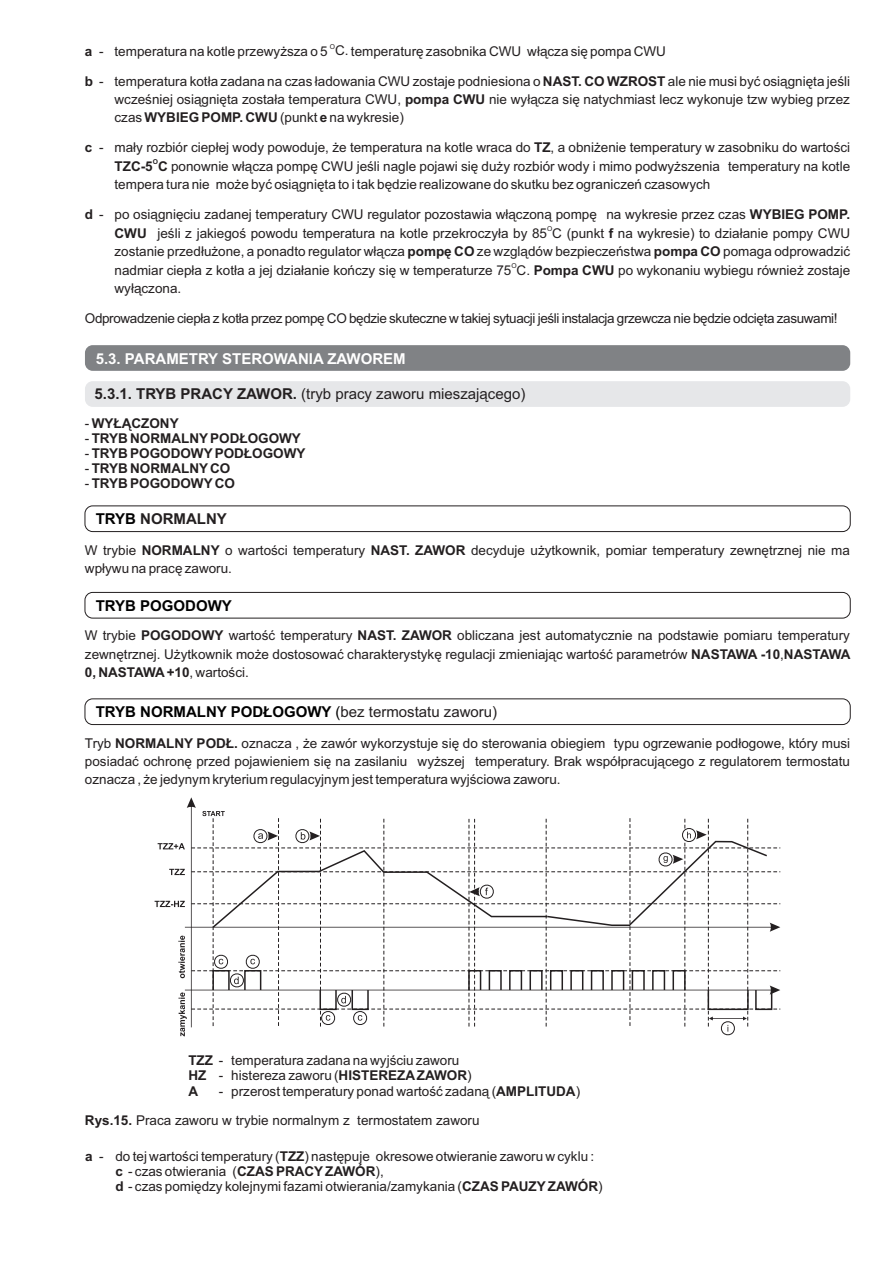
<style>
.page{position:relative;width:893px;height:1263px;background:#fff}
.page>*{position:absolute;margin:0;border:0;box-sizing:border-box;transform-origin:0 0}
.t1{font:700 15px "Arial";color:#000}
.t2{font:15px "Arial";color:#231f20}
.t3{font:700 15px "Arial";color:#fff}
.t4{font:700 15px "Arial";color:#231f20}
.t5{font:13.5px/18.1px "Arial";color:#231f20}
.t6{font:13.5px "Arial";letter-spacing:-.03em;color:#231f20}
.t7{font:700 13.5px "Arial";color:#231f20}
.t8{font:6.75px "Arial";color:#231f20}
.t9{font:700 6.75px "Arial";color:#231f20}
.s1{font-weight:700}
.s2{font-weight:400}
.s3{color:#000}
.s4{font-weight:400;color:#231f20}
</style>
<div class="page">
<div style="left:85px;top:506px;width:765px;height:26px;background:#fff;border:1px solid #231f20;border-radius:8px"></div>
<div style="left:85px;top:592px;width:765px;height:26px;background:#fff;border:1px solid #231f20;border-radius:8px"></div>
<div style="left:85px;top:345px;width:765px;height:26px;background:#808285;border-radius:8px"></div>
<div style="left:85px;top:381px;width:765px;height:26px;background:#e6e7e9;border-radius:8px"></div>
<div style="left:85px;top:699px;width:765px;height:26px;background:#fff;border:1px solid #231f20;border-radius:8px"></div>
<svg style="left:155px;top:797px;width:625px;height:239px"></svg>
<p class="t8" style="left:330px;top:44px;width:7px">O</p>
<p class="t5" style="left:85px;top:43px;width:244px"><span class="s1">a</span> - temperatura na kotle przewy¿sza o 5</p>
<p class="t5" style="left:335px;top:43px;width:332px">C. temperaturê zasobnika CWU w³¹cza siê pompa CWU</p>
<p class="t5" style="left:115px;top:73px;width:737px;text-align:justify;text-indent:-30px"><span class="s1">b</span> - temperatura kot³a zadana na czas ³adowania CWU zostaje podniesiona o <span class="s1">NAST. CO WZROST</span> ale nie musi byæ osi¹gniêta jeœli wczeœniej osi¹gniêta zosta³a temperatura CWU, <span class="s1">pompa CWU</span> nie wy³¹cza siê natychmiast lecz wykonuje tzw wybieg przez czas <span class="s1">WYBIEG POMP. CWU</span> (punkt <span class="s1">e</span> na wykresie)</p>
<p class="t5" style="left:85px;top:139px;width:767px"><span class="s1">c</span> - ma³y rozbiór ciep³ej wody powoduje, ¿e temperatura na kotle wraca do <span class="s1">TZ</span>, a obni¿enie temperatury w zasobniku do wartoœci</p>
<p class="t9" style="left:153px;top:159px;width:7px">O</p>
<p class="t5" style="left:115px;top:158px;width:737px"><span class="s1">TZC-5 C</span> ponownie w³¹cza pompê CWU jeœli nagle pojawi siê du¿y rozbiór wody i mimo podwy¿szenia temperatury na kotle tempera tura nie mo¿e byæ osi¹gniêta to i tak bêdzie realizowane do skutku bez ograniczeñ czasowych</p>
<p class="t5" style="left:85px;top:207px;width:767px"><span class="s1">d</span> - po osi¹gniêciu zadanej temperatury CWU regulator pozostawia w³¹czon¹ pompê na wykresie przez czas <span class="s1">WYBIEG POMP.</span></p>
<p class="t8" style="left:547px;top:226px;width:7px">O</p>
<p class="t5" style="left:115px;top:225px;width:737px"><span class="s1">CWU</span> jeœli z jakiegoœ powodu temperatura na kotle przekroczy³a by 85 C (punkt <span class="s1">f</span> na wykresie) to dzia³anie pompy CWU zostanie przed³u¿one, a ponadto regulator w³¹cza <span class="s1">pompê CO</span> ze wzgl¹dów bezpieczeñstwa <span class="s1">pompa CO</span> pomaga odprowadziæ</p>
<p class="t8" style="left:511px;top:263px;width:7px">O</p>
<p class="t5" style="left:115px;top:262px;width:737px">nadmiar ciep³a z kot³a a jej dzia³anie koñczy siê w temperaturze 75 C. <span class="s1">Pompa CWU</span> po wykonaniu wybiegu równie¿ zostaje wy³¹czona.</p>
<p class="t6" style="left:85px;top:313px;width:754px">Odprowadzenie ciep³a z kot³a przez pompê CO bêdzie skuteczne w takiej sytuacji jeœli instalacja grzewcza nie bêdzie odciêta zasuwami!</p>
<p class="t3" style="left:96px;top:353px;width:312px">5.3. PARAMETRY STEROWANIA ZAWOREM</p>
<p class="t2" style="left:95px;top:388px;width:432px"><span class="s1">5.3.1. TRYB PRACY ZAWOR.</span> (tryb pracy zaworu mieszaj¹cego)</p>
<p class="t7" style="left:85px;top:418px;width:95px"><span class="s2">-</span> WY£¥CZONY</p>
<p class="t7" style="left:85px;top:433px;width:218px"><span class="s2">-</span> TRYB NORMALNYPOD£OGOWY</p>
<p class="t7" style="left:85px;top:448px;width:222px"><span class="s2">-</span> TRYB POGODOWYPOD£OGOWY</p>
<p class="t7" style="left:85px;top:463px;width:147px"><span class="s2">-</span> TRYB NORMALNY CO</p>
<p class="t7" style="left:85px;top:478px;width:152px"><span class="s2">-</span> TRYB POGODOWY CO</p>
<p class="t4" style="left:96px;top:513px;width:133px"><span class="s3">TRYB</span> NORMALNY</p>
<p class="t5" style="left:85px;top:542px;width:766px">W trybie <span class="s1">NORMALNY</span> o wartoœci temperatury <span class="s1">NAST. ZAWOR</span> decyduje u¿ytkownik, pomiar temperatury zewnêtrznej nie ma wp³ywu na pracê zaworu.</p>
<p class="t1" style="left:96px;top:600px;width:138px">TRYB POGODOWY</p>
<p class="t5" style="left:85px;top:628px;width:767px;text-align:justify">W trybie <span class="s1">POGODOWY</span> wartoœæ temperatury <span class="s1">NAST. ZAWOR</span> obliczana jest automatycznie na podstawie pomiaru temperatury zewnêtrznej. U¿ytkownik mo¿e dostosowaæ charakterystykê regulacji zmieniaj¹c wartoœæ parametrów <span class="s1">NASTAWA -10</span>,<span class="s1">NASTAWA 0, NASTAWA+10</span>, wartoœci.</p>
<p class="t1" style="left:96px;top:706px;width:403px">TRYB NORMALNY POD£OGOWY <span class="s2">(</span><span class="s4">bez termostatu zaworu)</span></p>
<p class="t5" style="left:85px;top:735px;width:767px;text-align:justify">Tryb <span class="s1">NORMALNY POD£.</span> oznacza , ¿e zawór wykorzystuje siê do sterowania obiegiem typu ogrzewanie pod³ogowe, który musi posiadaæ ochronê przed pojawieniem siê na zasilaniu wy¿szej temperatury. Brak wspó³pracuj¹cego z regulatorem termostatu oznacza , ¿e jedynym kryterium regulacyjnym jest temperatura wyjœciowa zaworu.</p>
<p class="t5" style="left:188px;top:1054px;width:285px;line-height:15.1px"><span class="s1">TZZ</span> - temperatura zadana na wyjœciu zaworu<br><span class="s1">HZ</span> - histereza zaworu (<span class="s1">HISTEREZAZAWOR</span>)<br><span class="s1">A</span></p>
<p class="t5" style="left:219px;top:1083px;width:363px">- przerost temperatury ponad wartoœæ zadan¹ (<span class="s1">AMPLITUDA</span>)</p>
<p class="t5" style="left:85px;top:1113px;width:396px"><span class="s1">Rys.15.</span> Praca zaworu w trybie normalnym z termostatem zaworu</p>
<p class="t5" style="left:115px;top:1150px;width:489px;line-height:15.1px;text-indent:-30px"><span class="s1">a</span> - do tej wartoœci temperatury (<span class="s1">TZZ</span>) nastêpuje okresowe otwieranie zaworu w cyklu : <span class="s1">c</span> - czas otwierania (<span class="s1">CZAS PRACYZAWÓR</span>),<br><span class="s1">d</span> - czas pomiêdzy kolejnymi fazami otwierania/zamykania (<span class="s1">CZAS PAUZYZAWÓR</span>)</p>
</div>
